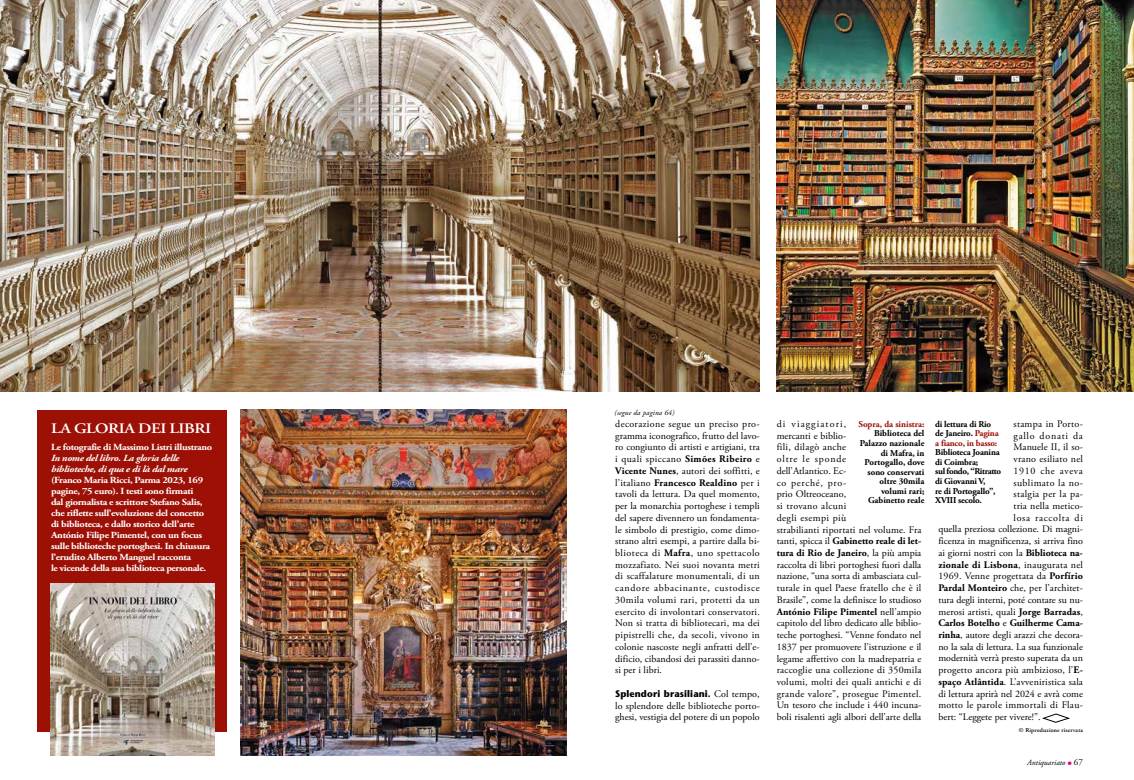
<style>
.page{position:relative;width:1134px;height:780px;background:#fff}
.page>*{position:absolute;margin:0;border:0;box-sizing:border-box;transform-origin:0 0}
.t1{font:600 14.4px "Adobe Garamond Pro";letter-spacing:-.025em;color:#fff;scale:1.18 1}
.t2{font:10px/11.7px "Adobe Garamond Pro";color:#000}
.t3{font:10px "Adobe Garamond Pro";letter-spacing:.02em;color:#000}
.t4{font:10px "Adobe Garamond Pro";letter-spacing:.025em;color:#000}
.t5{font:10px "Adobe Garamond Pro";letter-spacing:.07em;color:#000}
.t6{font:700 10px "Adobe Garamond Pro";letter-spacing:.02em;color:#000}
.t7{font:700 10px "Adobe Garamond Pro";color:#000}
.t8{font:10px "Adobe Garamond Pro";letter-spacing:.03em;color:#000}
.t9{font:10px "Adobe Garamond Pro";letter-spacing:.035em;color:#000}
.t10{font:700 9.5px "Stone Sans Std";letter-spacing:.015em;color:#000;scale:.95 1}
.t11{font:700 9.4px/11px "Adobe Garamond Pro";letter-spacing:-.03em;color:#fff;scale:1.12 1}
.t12{font:italic 700 9.4px/11px "Adobe Garamond Pro";letter-spacing:-.03em;color:#fff;scale:1.12 1}
.t13{font:700 9.4px "Adobe Garamond Pro";letter-spacing:-.03em;color:#fff;scale:1.11 1}
.t14{font:700 9px/9.5px "Adobe Garamond Pro";letter-spacing:-.02em;color:#000}
.t15{font:700 9px/9.5px "Adobe Garamond Pro";color:#000;text-align:right}
.t16{font:700 9px "Adobe Garamond Pro";color:#9c1006}
.t17{font:italic 8px "Adobe Garamond Pro";color:#000}
.t18{font:italic 7.5px "Adobe Garamond Pro";letter-spacing:.02em;color:#000}
.t19{font:600 6px "Adobe Garamond Pro";letter-spacing:.03em;color:#000}
.s1{font-weight:700}
.s2{font-family:"Adobe Garamond Pro";font-weight:400;font-size:10px}
.s3{color:#9c1006}
.s4{font-weight:400}
.s5{color:#e6007d}
.s6{font-style:normal;font-size:9px}
</style>
<div class="page">
<div style="left:37px;top:409px;width:190px;height:322px;background:#9c1006"></div>
<img style="left:0;top:0;width:760px;height:392px">
<img style="left:51px;top:583px;width:163px;height:172px">
<img style="left:777px;top:0;width:357px;height:391px">
<img style="left:241px;top:409px;width:326px;height:346px">
<svg style="left:1043px;top:713px;width:26px;height:9px"></svg>
<h1 class="t1" style="left:51px;top:420px;width:137px">LA GLORIA DEI LIBRI</h1>
<p class="t13" style="left:51px;top:441px;width:147px">Le fotografie di Massimo Listri illustrano</p>
<p class="t12" style="left:51px;top:452px;width:123px">In nome del libro. La gloria delle biblioteche, di qua e di là dal mare</p>
<p class="t11" style="left:51px;top:474px;width:144px">(Franco Maria Ricci, Parma 2023, 169 pagine, 75 euro). I testi sono firmati<br>dal giornalista e scrittore Stefano Salis, che riflette sull’evoluzione del concetto di biblioteca, e dallo storico dell’arte António Filipe Pimentel, con un focus sulle biblioteche portoghesi. In chiusura l’erudito Alberto Manguel racconta<br>le vicende della sua biblioteca personale.</p>
<p class="t18" style="left:614px;top:408px;width:62px">(segue da pagina 64)</p>
<p class="t2" style="left:615px;top:418px;width:146px;text-align:justify">decorazione segue un preciso pro&shy;gramma iconografico, frutto del lavo&shy;ro congiunto di artisti e artigiani, tra i quali spiccano <span class="s1">Simões Ribeiro</span> e <span class="s1">Vicente Nunes</span>, autori dei soffitti, e l’italiano <span class="s1">Francesco Realdino</span> per i tavoli da lettura. Da quel momento, per la monarchia portoghese i templi del sapere divennero un fondamenta&shy;le simbolo di prestigio, come dimo&shy;strano altri esempi, a partire dalla bi&shy;blioteca di <span class="s1">Mafra</span>, uno spettacolo mozzafiato. Nei suoi novanta metri di scaffalature monumentali, di un candore abbacinante, custodisce 30mila volumi rari, protetti da un esercito di involontari conservatori.<br>Non si tratta di bibliotecari, ma dei pipistrelli che, da secoli, vivono in colonie nascoste negli anfratti dell’e&shy;dificio, cibandosi dei parassiti danno&shy;si per i libri.</p>
<p class="t10" style="left:615px;top:687px;width:154px">Splendori brasiliani. <span class="s2">Col tempo,</span></p>
<p class="t2" style="left:615px;top:699px;width:146px">lo splendore delle biblioteche porto&shy;ghesi, vestigia del potere di un popolo</p>
<p class="t2" style="left:777px;top:418px;width:146px">di viaggiatori,<br>mercanti e biblio-<br>fili, dilagò anche<br>oltre le sponde<br>dell’Atlantico. Ec-<br>co perché, pro-<br>prio Oltreoceano,<br>si trovano alcuni<br>degli esempi più<br>strabilianti riportati nel volume. Fra tanti, spicca il <span class="s1">Gabinetto reale di let&shy;tura di Rio de Janeiro</span>, la più ampia raccolta di libri portoghesi fuori dalla nazione, “una sorta di ambasciata cul&shy;turale in quel Paese fratello che è il<br>Brasile”, come la definisce lo studioso<br><span class="s1">António Filipe Pimentel</span> nell’ampio capitolo del libro dedicato alle biblio&shy;teche portoghesi. “Venne fondato nel<br>1837 per promuovere l’istruzione e il legame affettivo con la madrepatria e raccoglie una collezione di 350mila volumi, molti dei quali antichi e di grande valore”, prosegue Pimentel.<br>Un tesoro che include i 440 incuna&shy;boli risalenti agli albori dell’arte della</p>
<p class="t4" style="left:1013px;top:417px;width:71px">stampa in Porto-</p>
<p class="t14" style="left:935px;top:419px;width:65px">di lettura di Rio de Janeiro. <span class="s3">Pagina a fianco, in basso:</span></p>
<p class="t14" style="left:935px;top:448px;width:67px">Biblioteca Joanina di Coimbra;<br>sul fondo, “Ritratto di Giovanni V,<br>re di Portogallo”,<br>XVIII secolo.</p>
<p class="t16" style="left:858px;top:419px;width:67px">Sopra, da sinistra:</p>
<p class="t15" style="left:860px;top:429px;width:66px">Biblioteca del<br>Palazzo nazionale di Mafra, in<br>Portogallo, dove sono conservati oltre 30mila volumi rari;<br>Gabinetto reale</p>
<p class="t5" style="left:1013px;top:429px;width:71px">gallo donati da</p>
<p class="t2" style="left:1013px;top:441px;width:71px">Manuele II, il so-</p>
<p class="t3" style="left:1013px;top:453px;width:71px">vrano esiliato nel</p>
<p class="t5" style="left:1013px;top:464px;width:71px">1910 che aveva</p>
<p class="t9" style="left:1013px;top:476px;width:71px">sublimato la no-</p>
<p class="t8" style="left:1013px;top:488px;width:71px">stalgia per la pa-</p>
<p class="t2" style="left:1013px;top:500px;width:71px">tria nella metico-</p>
<p class="t5" style="left:1013px;top:511px;width:71px">losa raccolta di</p>
<p class="t2" style="left:938px;top:523px;width:146px">quella preziosa collezione. Di magni-</p>
<p class="t2" style="left:938px;top:535px;width:146px">ficenza in magnificenza, si arriva fino</p>
<p class="t2" style="left:938px;top:547px;width:146px">ai giorni nostri con la <span class="s1">Biblioteca na-</span></p>
<p class="t6" style="left:938px;top:558px;width:146px">zionale di Lisbona<span class="s4">, inaugurata nel</span></p>
<p class="t3" style="left:938px;top:570px;width:146px">1969. Venne progettata da <span class="s1">Porfírio</span></p>
<p class="t2" style="left:938px;top:582px;width:146px"><span class="s1">Pardal Monteiro</span> che, per l’architet-</p>
<p class="t2" style="left:938px;top:594px;width:146px">tura degli interni, poté contare su nu-</p>
<p class="t2" style="left:938px;top:606px;width:146px">merosi artisti, quali <span class="s1">Jorge Barradas</span>,</p>
<p class="t7" style="left:938px;top:617px;width:146px">Carlos Botelho <span class="s4">e</span> Guilherme Cama-</p>
<p class="t2" style="left:938px;top:629px;width:146px"><span class="s1">rinha</span>, autore degli arazzi che decora-</p>
<p class="t2" style="left:938px;top:641px;width:146px">no la sala di lettura. La sua funzionale</p>
<p class="t2" style="left:938px;top:652px;width:146px">modernità verrà presto superata da un</p>
<p class="t3" style="left:938px;top:664px;width:146px">progetto ancora più ambizioso, l’<span class="s1">E-</span></p>
<p class="t2" style="left:938px;top:676px;width:146px"><span class="s1">spaço Atlântida</span>. L’avveniristica sala</p>
<p class="t2" style="left:938px;top:688px;width:146px">di lettura aprirà nel 2024 e avrà come</p>
<p class="t4" style="left:938px;top:699px;width:146px">motto le parole immortali di Flau-</p>
<p class="t2" style="left:938px;top:711px;width:104px">bert: “Leggete per vivere!”.</p>
<p class="t19" style="left:1019px;top:726px;width:66px">© Riproduzione riservata</p>
<p class="t17" style="left:1027px;top:757px;width:57px">Antiquariato <span class="s5">●</span> <span class="s6">67</span></p>
</div>
